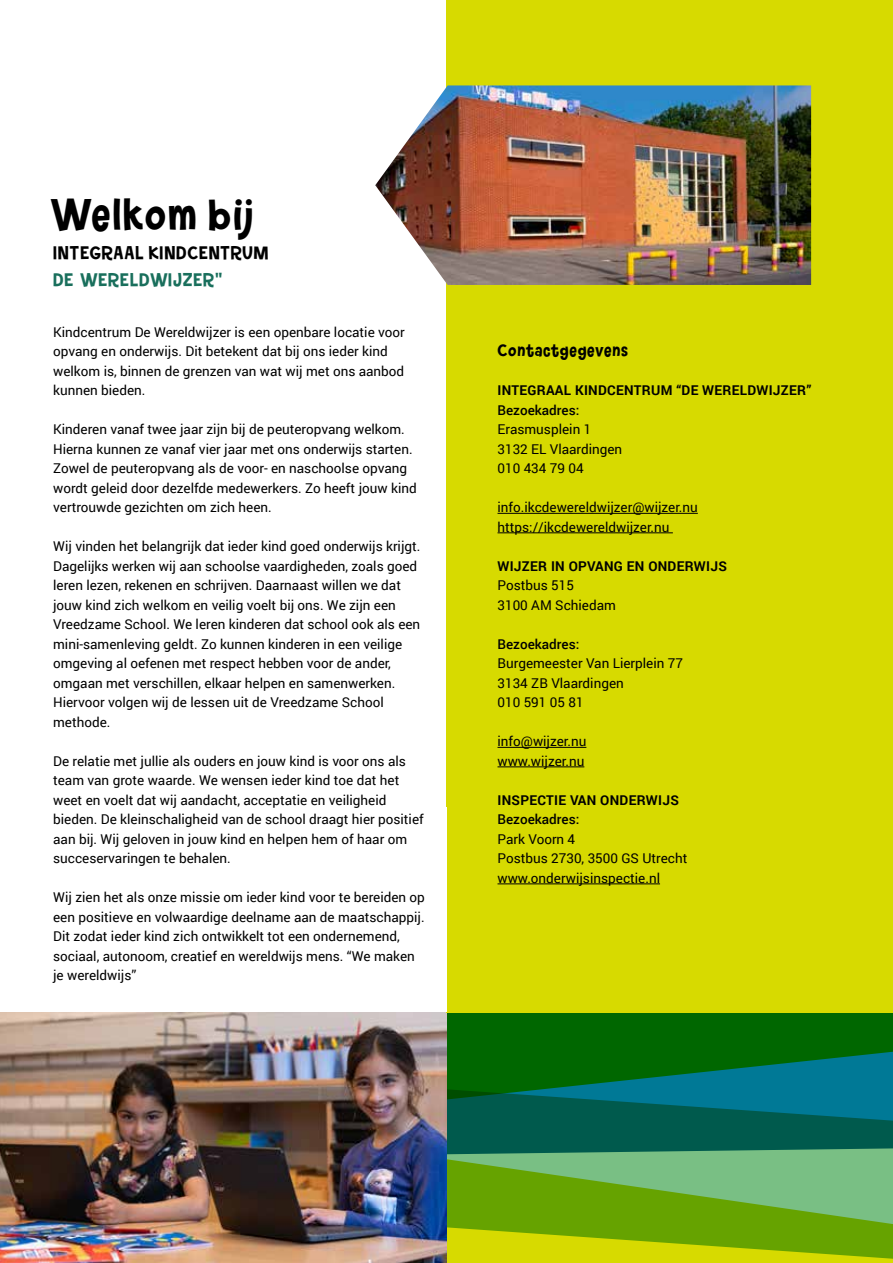
<style>
.page{position:relative;width:893px;height:1263px;background:#fff}
.page>*{position:absolute;margin:0;border:0;box-sizing:border-box;transform-origin:0 0}
.t1{font:49.5px "Eyeful DEMO";letter-spacing:.04em;color:#000}
.t2{font:21px "Eyeful DEMO";letter-spacing:.04em;color:#000}
.t3{font:21px "Eyeful DEMO";letter-spacing:.04em;color:#196f5c}
.t4{font:19.5px "Eyeful DEMO";letter-spacing:.04em;color:#000}
.t5{font:13.5px/19.5px "Roboto";color:#000}
.t6{font:700 13.5px "Roboto";letter-spacing:.02em;color:#000}
.t7{font:500 13.5px "Roboto";color:#000}
</style>
<div class="page">
<hr style="left:446px;top:1154px;width:447px;height:4px;background:#79bf84">
<svg style="left:446px;top:1012px;width:447px;height:142px;background:#04693b"></svg>
<svg style="left:446px;top:1158px;width:447px;height:105px;background:#81b62a"></svg>
<img style="left:0;top:1012px;width:446px;height:251px">
<div style="left:446px;top:0;width:447px;height:1012px;background:#d7da00"></div>
<img style="left:375px;top:85px;width:436px;height:200px">
<hr style="left:497px;top:513px;width:201px;height:1px;background:#000">
<hr style="left:497px;top:532px;width:176px;height:1px;background:#000">
<hr style="left:497px;top:747px;width:89px;height:1px;background:#000">
<hr style="left:497px;top:766px;width:87px;height:1px;background:#000">
<hr style="left:497px;top:883px;width:163px;height:1px;background:#000">
<h1 class="t1" style="left:51px;top:193px;width:204px">Welkom bij</h1>
<h2 class="t2" style="left:53px;top:243px;width:217px">INTEGRAAL KINDCENTRUM</h2>
<h2 class="t3" style="left:53px;top:270px;width:171px">DE WERELDWIJZER"</h2>
<p class="t5" style="left:53px;top:322px;width:353px">Kindcentrum De Wereldwijzer is een openbare locatie voor opvang en onderwijs. Dit betekent dat bij ons ieder kind welkom is, binnen de grenzen van wat wij met ons aanbod kunnen bieden.</p>
<p class="t5" style="left:53px;top:419px;width:365px">Kinderen vanaf twee jaar zijn bij de peuteropvang welkom.<br>Hierna kunnen ze vanaf vier jaar met ons onderwijs starten.<br>Zowel de peuteropvang als de voor- en naschoolse opvang wordt geleid door dezelfde medewerkers. Zo heeft jouw kind vertrouwde gezichten om zich heen.</p>
<p class="t5" style="left:53px;top:536px;width:369px">Wij vinden het belangrijk dat ieder kind goed onderwijs krijgt.<br>Dagelijks werken wij aan schoolse vaardigheden, zoals goed leren lezen, rekenen en schrijven. Daarnaast willen we dat jouw kind zich welkom en veilig voelt bij ons. We zijn een Vreedzame School. We leren kinderen dat school ook als een mini-samenleving geldt. Zo kunnen kinderen in een veilige omgeving al oefenen met respect hebben voor de ander, omgaan met verschillen, elkaar helpen en samenwerken.<br>Hiervoor volgen wij de lessen uit de Vreedzame School methode.</p>
<p class="t5" style="left:53px;top:751px;width:372px">De relatie met jullie als ouders en jouw kind is voor ons als team van grote waarde. We wensen ieder kind toe dat het weet en voelt dat wij aandacht, acceptatie en veiligheid bieden. De kleinschaligheid van de school draagt hier positief aan bij. Wij geloven in jouw kind en helpen hem of haar om succeservaringen te behalen.</p>
<p class="t5" style="left:53px;top:887px;width:373px">Wij zien het als onze missie om ieder kind voor te bereiden op een positieve en volwaardige deelname aan de maatschappij.<br>Dit zodat ieder kind zich ontwikkelt tot een ondernemend, sociaal, autonoom, creatief en wereldwijs mens. “We maken je wereldwijs”</p>
<h3 class="t4" style="left:497px;top:342px;width:132px">Contactgegevens</h3>
<p class="t6" style="left:497px;top:381px;width:315px">INTEGRAAL KINDCENTRUM “DE WERELDWIJZER”</p>
<p class="t7" style="left:497px;top:400px;width:83px">Bezoekadres:</p>
<p class="t5" style="left:497px;top:419px;width:126px">Erasmusplein 1<br>3132 EL Vlaardingen<br>010 434 79 04</p>
<p class="t5" style="left:497px;top:497px;width:202px">info.ikcdewereldwijzer@wijzer.nu https://ikcdewereldwijzer.nu</p>
<p class="t6" style="left:497px;top:556px;width:231px">WIJZER IN OPVANG EN ONDERWIJS</p>
<p class="t5" style="left:497px;top:575px;width:120px">Postbus 515<br>3100 AM Schiedam</p>
<p class="t7" style="left:497px;top:634px;width:83px">Bezoekadres:</p>
<p class="t5" style="left:497px;top:653px;width:187px">Burgemeester Van Lierplein 77<br>3134 ZB Vlaardingen<br>010 591 05 81</p>
<p class="t5" style="left:497px;top:731px;width:90px">info@wijzer.nu www.wijzer.nu</p>
<p class="t6" style="left:497px;top:790px;width:183px">INSPECTIE VAN ONDERWIJS</p>
<p class="t7" style="left:497px;top:810px;width:83px">Bezoekadres:</p>
<p class="t5" style="left:497px;top:829px;width:191px">Park Voorn 4<br>Postbus 2730, 3500 GS Utrecht www.onderwijsinspectie.nl</p>
</div>
